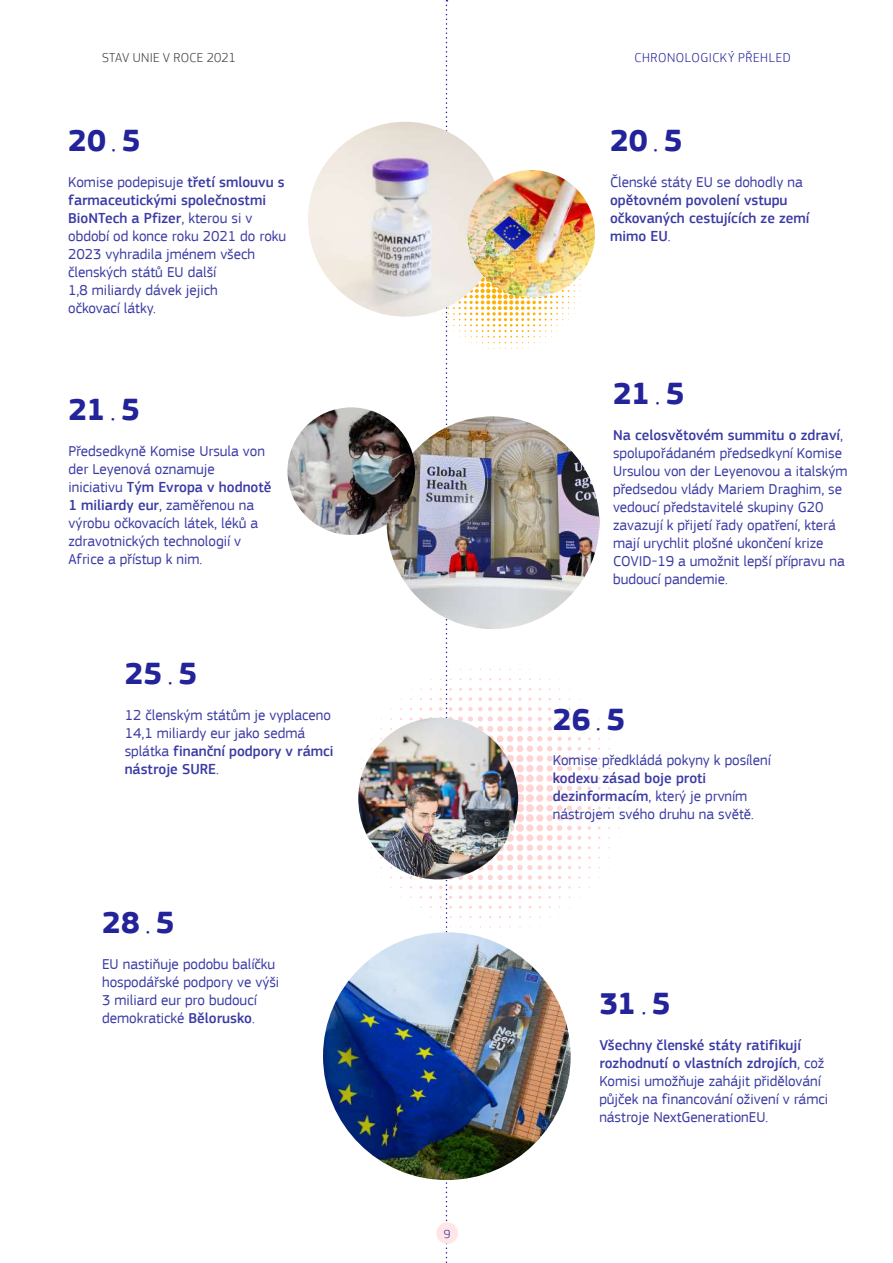
<style>
.page{position:relative;width:893px;height:1263px;background:#fff}
.page>*{position:absolute;margin:0;border:0;box-sizing:border-box;transform-origin:0 0}
.t1{font:700 31.65px "EC Square Sans Pro";color:#23239a}
.t2{font:15px/18px "EC Square Sans Pro";color:#3b3ba5}
.t3{font:500 15px/18px "EC Square Sans Pro";color:#3b3ba5}
.t4{font:300 13.5px "EC Square Sans Pro";letter-spacing:.045em;color:#23239a}
.t5{font:300 13.5px "EC Square Sans Pro";letter-spacing:.015em;color:#3c3c3b}
.t6{font:300 12.15px "EC Square Sans Pro";color:#23239a}
.s1{font-weight:300}
.s2{font-weight:500}
.s3{font-weight:400}
</style>
<div class="page">
<img style="left:323px;top:932px;width:248px;height:248px;border-radius:124px">
<svg style="left:351px;top:679px;width:269px;height:258px"></svg>
<img style="left:358px;top:718px;width:67px;height:161px">
<img style="left:387px;top:416px;width:212px;height:213px;border-radius:106px">
<img style="left:287px;top:407px;width:128px;height:128px;border-radius:64px">
<img style="left:425px;top:0;width:161px;height:1263px">
<img style="left:308px;top:122px;width:194px;height:195px;border-radius:97px">
<img style="left:467px;top:170px;width:128px;height:128px;border-radius:64px">
<div style="left:437px;top:1222px;width:21px;height:22px;background:#ffe5e6;border-radius:50%"></div>
<p class="t5" style="left:102px;top:50px;width:136px">STAV UNIE V ROCE 2021</p>
<p class="t4" style="left:634px;top:50px;width:158px">CHRONOLOGICKÝ PŘEHLED</p>
<h1 class="t1" style="left:68px;top:122px;width:74px">20 <span class="s1">.</span> 5</h1>
<p class="t2" style="left:68px;top:173px;width:220px">Komise podepisuje <span class="s2">třetí smlouvu s farmaceutickými společnostmi<br>BioNTech a Pfizer</span>, kterou si v období od konce roku 2021 do roku<br>2023 vyhradila jménem všech členských států EU další<br>1,8 miliardy dávek jejich<br>očkovací látky.</p>
<h1 class="t1" style="left:68px;top:391px;width:73px">21 <span class="s1">.</span> 5</h1>
<p class="t2" style="left:68px;top:442px;width:205px">Předsedkyně Komise Ursula von der Leyenová oznamuje iniciativu <span class="s2">Tým Evropa v hodnotě<br>1 miliardy eur</span>, zaměřenou na výrobu očkovacích látek, léků a zdravotnických technologií v<br>Africe a přístup k nim.</p>
<h1 class="t1" style="left:610px;top:122px;width:74px">20 <span class="s1">.</span> 5</h1>
<p class="t2" style="left:610px;top:173px;width:194px">Členské státy EU se dohodly na</p>
<p class="t3" style="left:610px;top:191px;width:201px">opětovném povolení vstupu očkovaných cestujících ze zemí mimo EU<span class="s3">.</span></p>
<h1 class="t1" style="left:613px;top:375px;width:73px">21 <span class="s1">.</span> 5</h1>
<p class="t2" style="left:613px;top:426px;width:236px"><span class="s2">Na celosvětovém summitu o zdraví</span>, spolupořádaném předsedkyní Komise Ursulou von der Leyenovou a italským předsedou vlády Mariem Draghim, se vedoucí představitelé skupiny G20 zavazují k přijetí řady opatření, která mají urychlit plošné ukončení krize COVID-19 a umožnit lepší přípravu na budoucí pandemie.</p>
<h1 class="t1" style="left:125px;top:654px;width:74px">25 <span class="s1">.</span> 5</h1>
<p class="t2" style="left:125px;top:706px;width:210px">12 členským státům je vyplaceno<br>14,1 miliardy eur jako sedmá splátka <span class="s2">finanční podpory v rámci nástroje SURE</span>.</p>
<h1 class="t1" style="left:553px;top:700px;width:74px">26 <span class="s1">.</span> 5</h1>
<p class="t2" style="left:553px;top:752px;width:219px">Komise předkládá pokyny k posílení</p>
<p class="t2" style="left:553px;top:770px;width:203px"><span class="s2">kodexu zásad boje proti dezinformacím</span>, který je prvním nástrojem svého druhu na světě.</p>
<h1 class="t1" style="left:102px;top:903px;width:74px">28 <span class="s1">.</span> 5</h1>
<p class="t2" style="left:102px;top:955px;width:179px">EU nastiňuje podobu balíčku hospodářské podpory ve výši<br>3 miliard eur pro budoucí demokratické <span class="s2">Bělorusko</span>.</p>
<p class="t6" style="left:444px;top:1227px;width:8px">9</p>
<h1 class="t1" style="left:599px;top:985px;width:73px">31 <span class="s1">.</span> 5</h1>
<p class="t2" style="left:599px;top:1036px;width:230px"><span class="s2">Všechny členské státy ratifikují rozhodnutí o vlastních zdrojích</span>, což Komisi umožňuje zahájit přidělování půjček na financování oživení v rámci nástroje NextGenerationEU.</p>
</div>
